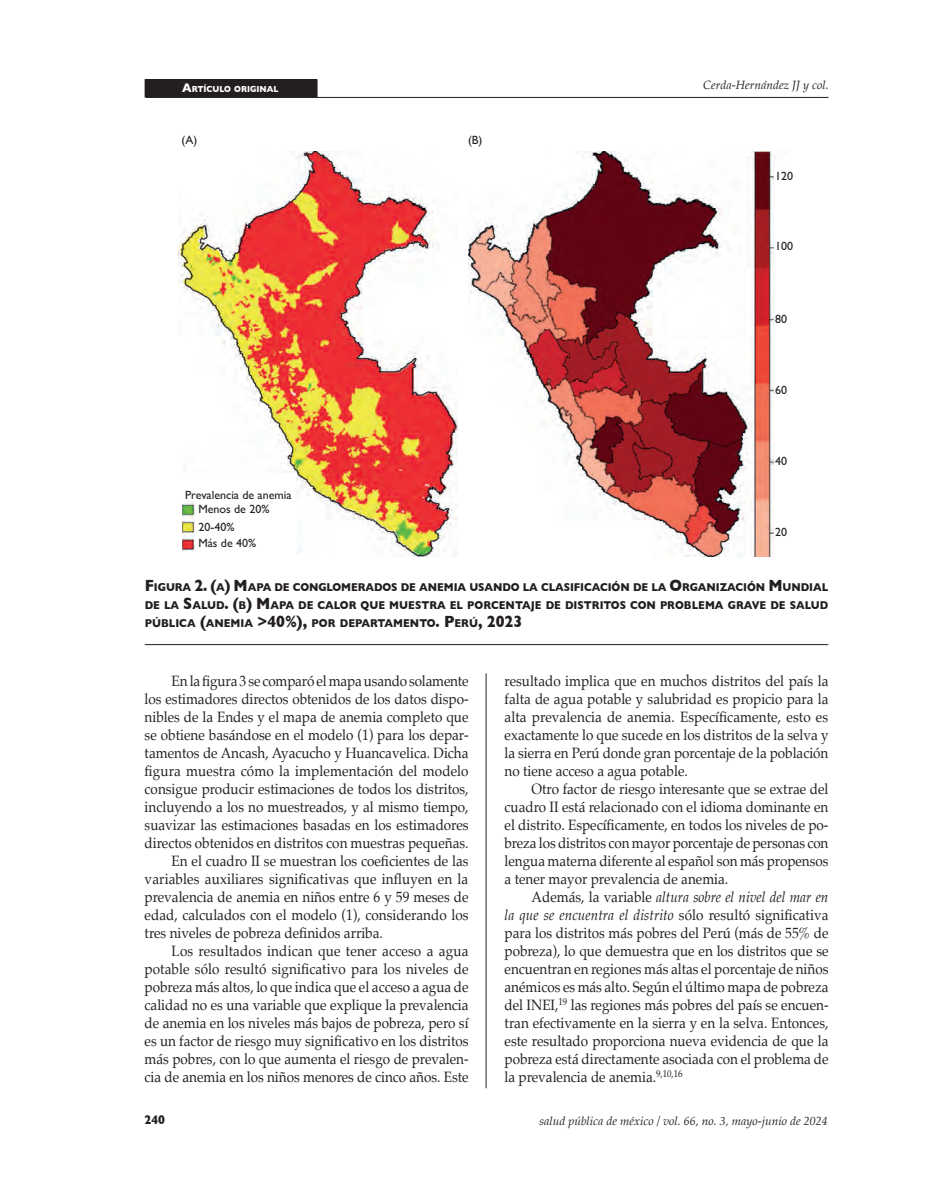
<style>
.page{position:relative;width:944px;height:1200px;background:#fff}
.page>*{position:absolute;margin:0;border:0;box-sizing:border-box;transform-origin:0 0}
.TEXTO_2{font:15px/18px "Palatino";color:#231f20;text-align:justify;scale:.9 1}
.t1{font:700 12.75px "Gill Sans";color:#231f20;scale:.9 1}
.t2{font:italic 12px "Palatino";color:#231f20}
.t3{font:12px/13.5px "Gill Sans";color:#231f20}
.TIT_FIGURA{font:700 11.55px/18px "Gill Sans";color:#231f20;text-align:justify;scale:.9 1}
.t4{font:700 8.85px "Gill Sans";color:#fff;scale:.9 1}
.s1{font-size:12.75px}
.s2{font-size:16.5px}
.s3{font-style:italic}
</style>
<div class="page">
<div style="left:145px;top:80px;width:172px;height:17px;background:#231f20"></div>
<hr style="left:146px;top:97px;width:682px;height:1px;background:#231f20">
<hr style="left:145px;top:644px;width:683px;height:1px;background:#231f20">
<img style="left:469px;top:151px;width:306px;height:405px">
<img style="left:179px;top:151px;width:278px;height:405px">
<div style="left:196px;top:473px;width:100px;height:92px;background:#fff"></div>
<div style="left:176px;top:473px;width:24px;height:28px;background:#fff"></div>
<div style="left:176px;top:497px;width:5px;height:61px;background:#fff"></div>
<div style="left:181px;top:551px;width:15px;height:7px;background:#fff"></div>
<hr style="left:486px;top:673px;width:1px;height:415px;background:#231f20">
<p class="t4" style="left:182px;top:82px;width:109px"><span class="s1">A</span>RTÍCULO ORIGINAL</p>
<p class="t3" style="left:181px;top:133px;width:17px">(A)</p>
<p class="t3" style="left:468px;top:133px;width:16px">(B)</p>
<p class="t3" style="left:198px;top:488px;width:95px;text-indent:-13px">Prevalencia de anemia<br>Menos de 20%</p>
<p class="t3" style="left:198px;top:518px;width:59px;line-height:16.5px">20-40%<br>Más de 40%</p>
<p class="t2" style="left:703px;top:75px;width:127px">Cerda-Hernández JJ y col.</p>
<p class="t3" style="left:775px;top:169px;width:19px">120</p>
<p class="t3" style="left:775px;top:239px;width:19px">100</p>
<p class="t3" style="left:775px;top:312px;width:13px">80</p>
<p class="t3" style="left:775px;top:383px;width:13px">60</p>
<p class="t3" style="left:775px;top:453px;width:13px">40</p>
<p class="t3" style="left:775px;top:524px;width:13px">20</p>
<p class="TIT_FIGURA" style="left:145px;top:577px;width:761px"><span class="s2">F</span>IGURA <span class="s2">2. (</span>A<span class="s2">) M</span>APA DE CONGLOMERADOS DE ANEMIA USANDO LA CLASIFICACIÓN DE LA <span class="s2">O</span>RGANIZACIÓN <span class="s2">M</span> UNDIAL DE LA <span class="s2">S</span>ALUD<span class="s2">. (</span>B<span class="s2">) M</span>APA DE CALOR QUE MUESTRA EL PORCENTAJE DE DISTRITOS CON PROBLEMA GRAVE DE SALUD PÚBLICA <span class="s2">(</span>ANEMIA <span class="s2">&gt;40%),</span> POR DEPARTAMENTO<span class="s2">. P</span> ERÚ<span class="s2">, 2023</span></p>
<p class="TEXTO_2" style="left:145px;top:671px;width:362px;text-indent:27px">En la figura 3 se comparó el mapa usando solamente los estimadores directos obtenidos de los datos dispo&shy;nibles de la Endes y el mapa de anemia completo que se obtiene basándose en el modelo (1) para los depar&shy;tamentos de Ancash, Ayacucho y Huancavelica. Dicha figura muestra cómo la implementación del modelo consigue producir estimaciones de todos los distritos, incluyendo a los no muestreados, y al mismo tiempo, suavizar las estimaciones basadas en los estimadores directos obtenidos en distritos con muestras pequeñas.</p>
<p class="TEXTO_2" style="left:145px;top:851px;width:361px;text-indent:27px">En el cuadro II se muestran los coeficientes de las variables auxiliares significativas que influyen en la prevalencia de anemia en niños entre 6 y 59 meses de edad, calculados con el modelo (1), considerando los tres niveles de pobreza definidos arriba.</p>
<p class="TEXTO_2" style="left:145px;top:941px;width:361px;text-indent:27px">Los resultados indican que tener acceso a agua potable sólo resultó significativo para los niveles de pobreza más altos, lo que indica que el acceso a agua de calidad no es una variable que explique la prevalencia de anemia en los niveles más bajos de pobreza, pero sí es un factor de riesgo muy significativo en los distritos más pobres, con lo que aumenta el riesgo de prevalen&shy;cia de anemia en los niños menores de cinco años. Este</p>
<p class="TEXTO_2" style="left:505px;top:671px;width:361px">resultado implica que en muchos distritos del país la falta de agua potable y salubridad es propicio para la alta prevalencia de anemia. Específicamente, esto es exactamente lo que sucede en los distritos de la selva y la sierra en Perú donde gran porcentaje de la población no tiene acceso a agua potable.</p>
<p class="TEXTO_2" style="left:505px;top:779px;width:361px;text-indent:27px">Otro factor de riesgo interesante que se extrae del cuadro II está relacionado con el idioma dominante en el distrito. Específicamente, en todos los niveles de po&shy;breza los distritos con mayor porcentaje de personas con lengua materna diferente al español son más propensos a tener mayor prevalencia de anemia.</p>
<p class="TEXTO_2" style="left:505px;top:887px;width:361px;text-indent:27px">Además, la variable <span class="s3">altura sobre el nivel del mar en la que se encuentra el distrito</span> sólo resultó significativa para los distritos más pobres del Perú (más de 55% de pobreza), lo que demuestra que en los distritos que se encuentran en regiones más altas el porcentaje de niños anémicos es más alto. Según el último mapa de pobreza del INEI,<sup>19</sup> las regiones más pobres del país se encuen&shy;tran efectivamente en la sierra y en la selva. Entonces, este resultado proporciona nueva evidencia de que la pobreza está directamente asociada con el problema de la prevalencia de anemia.<sup>9,10,16</sup></p>
<p class="t1" style="left:145px;top:1109px;width:24px">240</p>
<p class="t2" style="left:539px;top:1110px;width:290px">salud pública de méxico / vol. 66, no. 3, mayo-junio de 2024</p>
</div>
